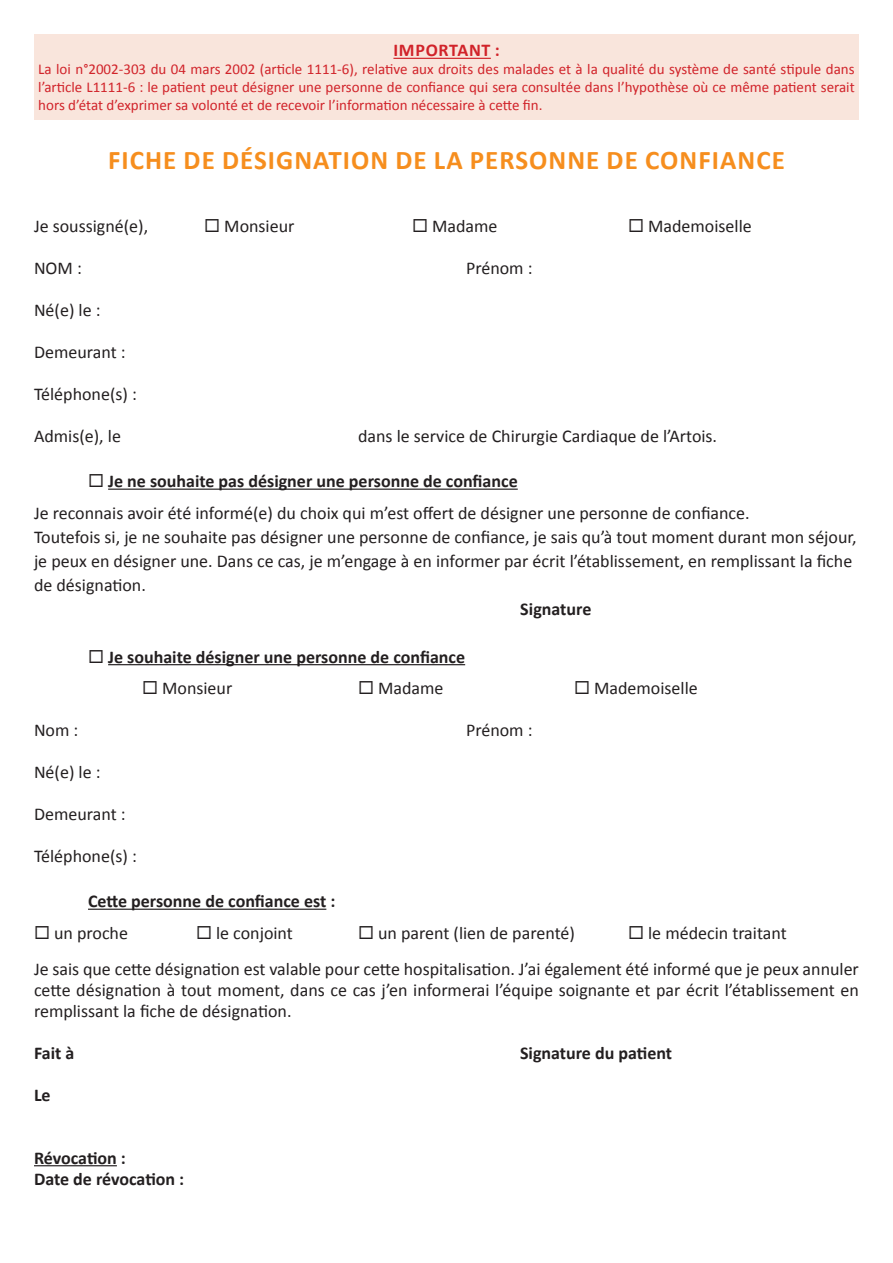
<style>
.page{position:relative;width:893px;height:1263px;background:#fff}
.page>*{position:absolute;margin:0;border:0;box-sizing:border-box;transform-origin:0 0}
.t1{font:700 27px "Calibri";letter-spacing:.04em;color:#f68e1e}
.t2{font:18px/24px "Calibri";color:#231f20}
.t3{font:700 18px "Calibri";color:#231f20}
.t4{font:700 18px "Calibri";letter-spacing:.04em;color:#d1232a}
.t5{font:15px/18px "Calibri";color:#d1232a;text-align:justify}
</style>
<div class="page">
<hr style="left:108px;top:489px;width:410px;height:1px;background:#231f20">
<hr style="left:108px;top:664px;width:357px;height:1px;background:#231f20">
<hr style="left:88px;top:909px;width:238px;height:1px;background:#231f20">
<hr style="left:34px;top:1165px;width:83px;height:1px;background:#231f20">
<div style="left:34px;top:34px;width:825px;height:85px;background:#f9e5dc"></div>
<hr style="left:393px;top:58px;width:98px;height:1px;background:#d1232a">
<p class="t4" style="left:393px;top:39px;width:108px">IMPORTANT :</p>
<p class="t5" style="left:38px;top:60px;width:818px">La loi n°2002-303 du 04 mars 2002 (article 1111-6), relative aux droits des malades et à la qualité du système de santé stipule dans l’article L1111-6 : le patient peut désigner une personne de confiance qui sera consultée dans l’hypothèse où ce même patient serait hors d’état d’exprimer sa volonté et de recevoir l’information nécessaire à cette fin.</p>
<p class="t1" style="left:108px;top:143px;width:678px">FICHE DE DÉSIGNATION DE LA PERSONNE DE CONFIANCE</p>
<p class="t2" style="left:34px;top:214px;width:116px">Je soussigné(e),</p>
<p class="t2" style="left:204px;top:214px;width:92px">◻ Monsieur</p>
<p class="t2" style="left:412px;top:214px;width:87px">◻ Madame</p>
<p class="t2" style="left:628px;top:214px;width:125px">◻ Mademoiselle</p>
<p class="t2" style="left:34px;top:256px;width:49px">NOM :</p>
<p class="t2" style="left:466px;top:256px;width:68px">Prénom :</p>
<p class="t2" style="left:34px;top:298px;width:68px">Né(e) le :</p>
<p class="t2" style="left:34px;top:340px;width:93px">Demeurant :</p>
<p class="t2" style="left:34px;top:382px;width:104px">Téléphone(s) :</p>
<p class="t2" style="left:34px;top:424px;width:88px">Admis(e), le</p>
<p class="t2" style="left:358px;top:424px;width:361px">dans le service de Chirurgie Cardiaque de l’Artois.</p>
<p class="t3" style="left:88px;top:470px;width:431px">◻ Je ne souhaite pas désigner une personne de confiance</p>
<p class="t2" style="left:34px;top:501px;width:717px">Je reconnais avoir été informé(e) du choix qui m’est offert de désigner une personne de confiance.</p>
<p class="t2" style="left:34px;top:525px;width:824px">Toutefois si, je ne souhaite pas désigner une personne de confiance, je sais qu’à tout moment durant mon séjour, je peux en désigner une. Dans ce cas, je m’engage à en informer par écrit l’établissement, en remplissant la fiche de désignation.</p>
<p class="t3" style="left:520px;top:597px;width:73px">Signature</p>
<p class="t3" style="left:88px;top:645px;width:379px">◻ Je souhaite désigner une personne de confiance</p>
<p class="t2" style="left:142px;top:676px;width:92px">◻ Monsieur</p>
<p class="t2" style="left:358px;top:676px;width:87px">◻ Madame</p>
<p class="t2" style="left:574px;top:676px;width:125px">◻ Mademoiselle</p>
<p class="t2" style="left:34px;top:718px;width:46px">Nom :</p>
<p class="t2" style="left:466px;top:718px;width:68px">Prénom :</p>
<p class="t2" style="left:34px;top:760px;width:68px">Né(e) le :</p>
<p class="t2" style="left:34px;top:802px;width:93px">Demeurant :</p>
<p class="t2" style="left:34px;top:844px;width:104px">Téléphone(s) :</p>
<p class="t3" style="left:88px;top:890px;width:249px">Cette personne de confiance est :</p>
<p class="t2" style="left:34px;top:921px;width:96px">◻ un proche</p>
<p class="t2" style="left:196px;top:921px;width:98px">◻ le conjoint</p>
<p class="t2" style="left:358px;top:921px;width:218px">◻ un parent (lien de parenté)</p>
<p class="t2" style="left:628px;top:921px;width:160px">◻ le médecin traitant</p>
<p class="t2" style="left:34px;top:958px;width:826px;line-height:21px;text-align:justify">Je sais que cette désignation est valable pour cette hospitalisation. J’ai également été informé que je peux annuler cette désignation à tout moment, dans ce cas j’en informerai l’équipe soignante et par écrit l’établissement en remplissant la fiche de désignation.</p>
<p class="t3" style="left:34px;top:1041px;width:42px">Fait à</p>
<p class="t3" style="left:520px;top:1041px;width:154px">Signature du patient</p>
<p class="t3" style="left:34px;top:1083px;width:18px">Le</p>
<p class="t3" style="left:34px;top:1146px;width:93px">Révocation :</p>
<p class="t3" style="left:34px;top:1167px;width:152px">Date de révocation :</p>
</div>
